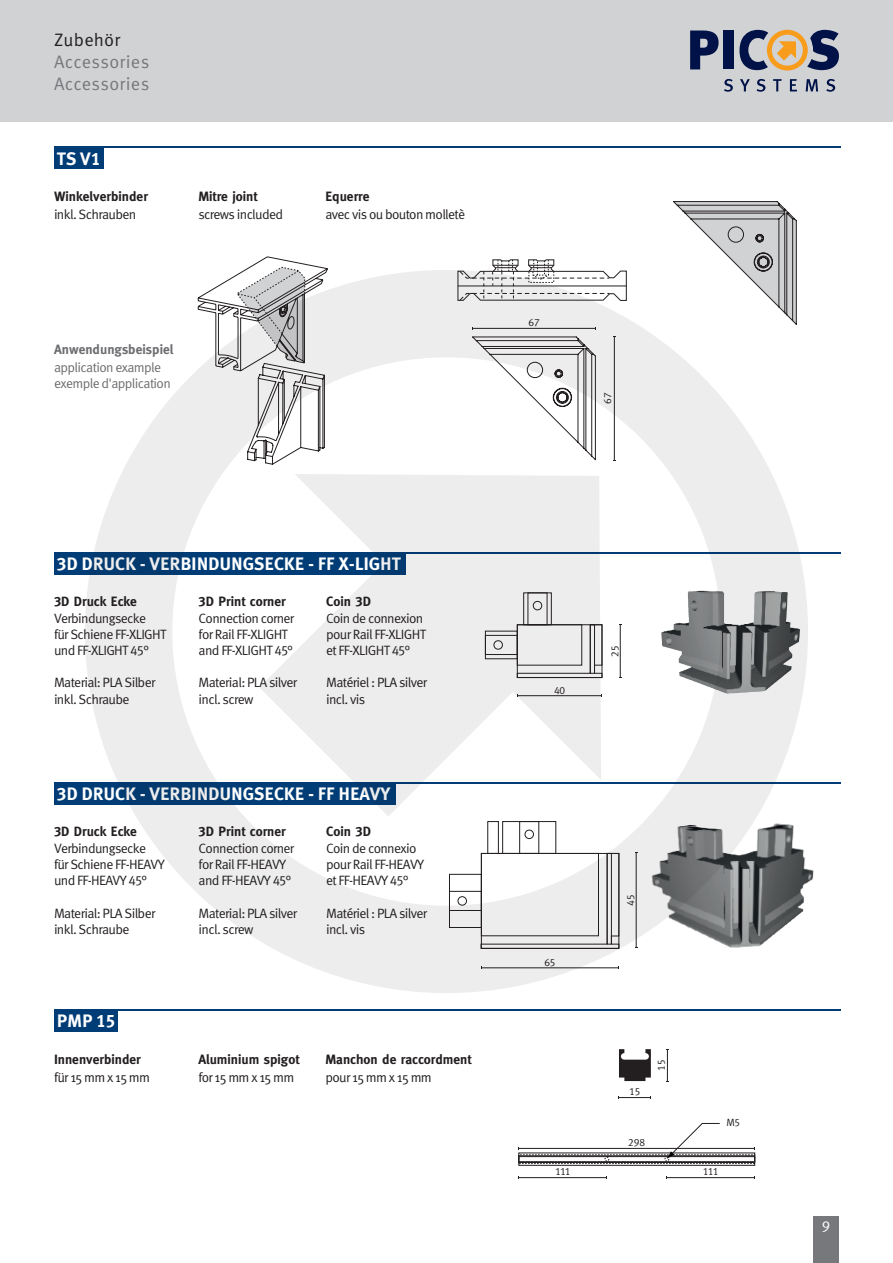
<style>
.page{position:relative;width:893px;height:1263px;background:#fff}
.page>*{position:absolute;margin:0;border:0;box-sizing:border-box;transform-origin:0 0}
.t1{font:18px "Meta Plus Bold Caps";letter-spacing:-.01em;color:#fff}
.t2{font:18px/21.6px "Meta Pro";letter-spacing:.015em;color:#76787b}
.t3{font:18px "Meta Pro";letter-spacing:.015em;color:#231f20}
.t4{font:15px "Meta";color:#fff}
.t5{font:13.5px/16.2px "Meta Pro";letter-spacing:-.05em;color:#231f20}
.t6{font:700 13.5px "Meta";color:#231f20}
.t7{font:13.5px/16.2px "Meta Pro";letter-spacing:-.05em;color:#6c6d70}
.t8{font:700 13.5px "Meta";color:#6c6d70}
.t9{font:10.5px "Meta Caps";color:#231f20}
.s1{font-family:"Meta Plus Bold Caps";font-weight:400}
.s2{font-family:"Meta Caps"}
</style>
<div class="page">
<div style="left:813px;top:1216px;width:26px;height:47px;background:#76787b"></div>
<hr style="left:54px;top:552px;width:787px;height:1px;background:#003d76">
<div style="left:54px;top:553px;width:352px;height:21px;background:#003d76"></div>
<hr style="left:54px;top:782px;width:787px;height:1px;background:#003d76">
<div style="left:54px;top:783px;width:342px;height:21px;background:#003d76"></div>
<div style="left:0;top:0;width:893px;height:121px;background:#d1d2d4"></div>
<svg style="left:690px;top:31px;width:29px;height:38px"></svg>
<div style="left:723px;top:31px;width:10px;height:38px;background:#001247"></div>
<svg style="left:724px;top:79px;width:9px;height:13px"></svg>
<svg style="left:740px;top:79px;width:10px;height:12px"></svg>
<svg style="left:757px;top:79px;width:8px;height:13px"></svg>
<svg style="left:773px;top:79px;width:9px;height:12px"></svg>
<svg style="left:790px;top:79px;width:7px;height:12px"></svg>
<svg style="left:806px;top:79px;width:12px;height:12px"></svg>
<svg style="left:826px;top:79px;width:9px;height:13px"></svg>
<svg style="left:739px;top:30px;width:100px;height:41px"></svg>
<hr style="left:54px;top:147px;width:787px;height:1px;background:#003d76">
<div style="left:54px;top:147px;width:50px;height:22px;background:#003d76"></div>
<svg style="left:673px;top:201px;width:124px;height:69px"></svg>
<svg style="left:492px;top:259px;width:63px;height:11px"></svg>
<svg style="left:244px;top:256px;width:84px;height:14px"></svg>
<hr style="left:54px;top:1009px;width:787px;height:1px;background:#003d76">
<div style="left:54px;top:1010px;width:64px;height:21px;background:#003d76"></div>
<hr style="left:619px;top:1097px;width:32px;height:1px;background:#231f20">
<hr style="left:667px;top:1049px;width:1px;height:32px;background:#231f20">
<svg style="left:619px;top:1049px;width:32px;height:32px"></svg>
<div style="left:519px;top:1155px;width:236px;height:8px;border:1px solid #231f20"></div>
<div style="left:519px;top:1154px;width:236px;height:10px;border:1px dashed #231f20"></div>
<hr style="left:519px;top:1148px;width:236px;height:1px;background:#231f20">
<hr style="left:519px;top:1177px;width:88px;height:1px;background:#231f20">
<hr style="left:666px;top:1177px;width:89px;height:1px;background:#231f20">
<svg style="left:665px;top:1123px;width:55px;height:38px"></svg>
<svg style="left:85px;top:270px;width:723px;height:723px"></svg>
<svg style="left:259px;top:474px;width:342px;height:342px;fill:#ededed"></svg>
<h1 class="t3" style="left:54px;top:29px;width:68px">Zubehör</h1>
<h1 class="t2" style="left:54px;top:51px;width:97px">Accessories<br>Accessories</h1>
<h1 class="t1" style="left:57px;top:148px;width:45px">TS V1</h1>
<p class="t6" style="left:54px;top:189px;width:95px">Winkelverbinder</p>
<p class="t5" style="left:54px;top:207px;width:84px">inkl. Schrauben</p>
<p class="t6" style="left:198px;top:189px;width:61px">Mitre joint</p>
<p class="t5" style="left:198px;top:207px;width:86px">screws included</p>
<p class="t6" style="left:325px;top:189px;width:46px">Equerre</p>
<p class="t5" style="left:325px;top:207px;width:141px">avec vis ou bouton molletè</p>
<p class="t8" style="left:54px;top:341px;width:121px">Anwendungsbeispiel</p>
<p class="t7" style="left:54px;top:359px;width:118px">application example exemple d'application</p>
<p class="t9" style="left:528px;top:316px;width:13px">67</p>
<p class="t9" style="left:601px;top:404px;width:13px;rotate:-90deg">67</p>
<h1 class="t1" style="left:57px;top:554px;width:346px">3D DRUCK - VERBINDUNGSECKE - FF X-LIGHT</h1>
<p class="t6" style="left:54px;top:594px;width:85px"><span class="s1">3</span>D Druck Ecke</p>
<p class="t5" style="left:54px;top:610px;width:114px">Verbindungsecke<br>für Schiene FF-XLIGHT und FF-XLIGHT <span class="s2">45</span>°</p>
<p class="t5" style="left:54px;top:675px;width:103px">Material: PLA Silber inkl. Schraube</p>
<p class="t6" style="left:199px;top:594px;width:89px"><span class="s1">3</span>D Print corner</p>
<p class="t5" style="left:199px;top:610px;width:97px">Connection corner for Rail FF-XLIGHT and FF-XLIGHT <span class="s2">45°</span></p>
<p class="t5" style="left:199px;top:675px;width:100px">Material: PLA silver incl. screw</p>
<p class="t6" style="left:326px;top:594px;width:46px">Coin <span class="s1">3</span>D</p>
<p class="t5" style="left:326px;top:610px;width:101px">Coin de connexion pour Rail FF-XLIGHT et FF-XLIGHT <span class="s2">45°</span></p>
<p class="t5" style="left:326px;top:675px;width:103px">Matériel : PLA silver incl. vis</p>
<h1 class="t1" style="left:57px;top:784px;width:335px">3D DRUCK - VERBINDUNGSECKE - FF HEAVY</h1>
<p class="t6" style="left:54px;top:824px;width:85px"><span class="s1">3</span>D Druck Ecke</p>
<p class="t5" style="left:54px;top:840px;width:112px">Verbindungsecke<br>für Schiene FF-HEAVY und FF-HEAVY <span class="s2">45</span>°</p>
<p class="t5" style="left:54px;top:905px;width:103px">Material: PLA Silber inkl. Schraube</p>
<p class="t6" style="left:199px;top:824px;width:89px"><span class="s1">3</span>D Print corner</p>
<p class="t5" style="left:199px;top:840px;width:97px">Connection corner for Rail FF-HEAVY and FF-HEAVY <span class="s2">45°</span></p>
<p class="t5" style="left:199px;top:905px;width:100px">Material: PLA silver incl. screw</p>
<p class="t6" style="left:326px;top:824px;width:46px">Coin <span class="s1">3</span>D</p>
<p class="t5" style="left:326px;top:840px;width:99px">Coin de connexio pour Rail FF-HEAVY et FF-HEAVY <span class="s2">45°</span></p>
<p class="t5" style="left:326px;top:905px;width:103px">Matériel : PLA silver incl. vis</p>
<h1 class="t1" style="left:57px;top:1011px;width:60px">PMP 15</h1>
<p class="t6" style="left:54px;top:1051px;width:88px">Innenverbinder</p>
<p class="t5" style="left:54px;top:1069px;width:98px">für 15 mm x 15 mm</p>
<p class="t6" style="left:198px;top:1051px;width:103px">Aluminium spigot</p>
<p class="t5" style="left:198px;top:1069px;width:98px">for 15 mm x 15 mm</p>
<p class="t6" style="left:325px;top:1051px;width:148px">Manchon de raccordment</p>
<p class="t5" style="left:325px;top:1069px;width:108px">pour 15 mm x 15 mm</p>
<p class="t9" style="left:554px;top:684px;width:13px">40</p>
<p class="t9" style="left:609px;top:657px;width:13px;rotate:-90deg">25</p>
<p class="t9" style="left:544px;top:956px;width:13px">65</p>
<p class="t9" style="left:625px;top:906px;width:13px;rotate:-90deg">45</p>
<p class="t9" style="left:629px;top:1085px;width:13px">15</p>
<p class="t9" style="left:655px;top:1071px;width:13px;rotate:-90deg">15</p>
<p class="t9" style="left:628px;top:1136px;width:18px">298</p>
<p class="t9" style="left:555px;top:1165px;width:17px">111</p>
<p class="t9" style="left:703px;top:1165px;width:17px">111</p>
<p class="t9" style="left:726px;top:1116px;width:15px">M5</p>
<p class="t4" style="left:822px;top:1215px;width:10px">9</p>
</div>
